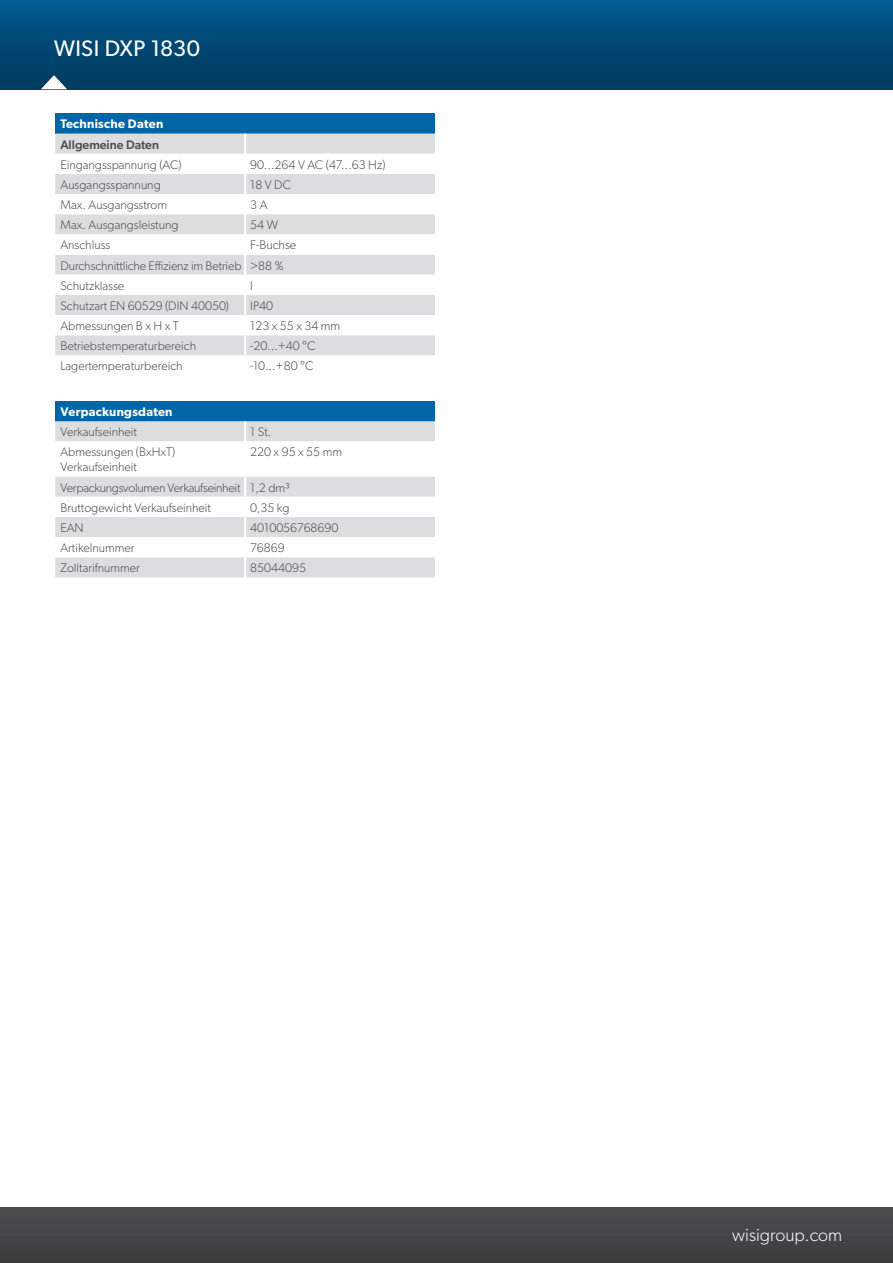
<style>
.page{position:relative;width:893px;height:1263px;background:#fff}
.page>*{position:absolute;margin:0;border:0;box-sizing:border-box;transform-origin:0 0}
.Headline_H2{font:22.5px "Gibson";letter-spacing:.01em;color:#fff}
.t1{font:300 18px "Gibson";color:#fff}
.Attribut_Name{font:300 12.45px/15px "Gibson";color:#4b4c4d}
.Attribut_Wert_und_Einheit{font:300 12.45px "Gibson";color:#4b4c4d}
.Attribut_Name-2{font:300 12.45px "Gibson";letter-spacing:-.02em;color:#4b4c4d}
.Tabelleninhalte_fett_weiß{font:600 12.45px "Gibson";letter-spacing:.02em;color:#fff}
.Attribut_Name-3{font:500 12.45px "Gibson";color:#4b4c4d}
</style>
<div class="page">
<div style="left:0;top:0;width:893px;height:89px;background:linear-gradient(to bottom,#015b91,#00395b)"></div>
<svg style="left:0;top:0;width:1px;height:90px"></svg>
<div style="left:0;top:1208px;width:893px;height:55px;background:#454647"></div>
<svg style="left:41px;top:75px;width:26px;height:14px"></svg>
<div style="left:55px;top:113px;width:380px;height:21px;background:#0166a5"></div>
<div style="left:55px;top:134px;width:380px;height:20px;background:#dcdddf"></div>
<svg style="left:55px;top:174px;width:380px;height:181px;fill:#dcdddf"></svg>
<hr style="left:244px;top:134px;width:2px;height:20px;background:#fff">
<hr style="left:244px;top:174px;width:2px;height:20px;background:#fff">
<hr style="left:244px;top:194px;width:2px;height:20px;background:#fff">
<hr style="left:244px;top:214px;width:2px;height:20px;background:#fff">
<hr style="left:244px;top:234px;width:2px;height:21px;background:#fff">
<hr style="left:244px;top:255px;width:2px;height:20px;background:#fff">
<hr style="left:244px;top:275px;width:2px;height:20px;background:#fff">
<hr style="left:244px;top:295px;width:2px;height:20px;background:#fff">
<hr style="left:244px;top:315px;width:2px;height:20px;background:#fff">
<hr style="left:244px;top:335px;width:2px;height:20px;background:#fff">
<div style="left:55px;top:401px;width:380px;height:20px;background:#0166a5"></div>
<div style="left:55px;top:421px;width:380px;height:156px;background:#dcdddf"></div>
<svg style="left:55px;top:441px;width:380px;height:116px"></svg>
<hr style="left:244px;top:421px;width:2px;height:20px;background:#fff">
<hr style="left:244px;top:441px;width:2px;height:36px;background:#fff">
<hr style="left:244px;top:477px;width:2px;height:20px;background:#fff">
<hr style="left:244px;top:497px;width:2px;height:20px;background:#fff">
<hr style="left:244px;top:517px;width:2px;height:20px;background:#fff">
<hr style="left:244px;top:537px;width:2px;height:20px;background:#fff">
<hr style="left:244px;top:557px;width:2px;height:20px;background:#fff">
<p class="Headline_H2" style="left:54px;top:35px;width:147px">WISI DXP 1830</p>
<p class="Tabelleninhalte_fett_weiß" style="left:60px;top:117px;width:104px">Technische Daten</p>
<p class="Attribut_Name-3" style="left:60px;top:137px;width:100px">Allgemeine Daten</p>
<p class="Attribut_Name" style="left:60px;top:157px;width:123px">Eingangsspannung (AC)</p>
<p class="Attribut_Wert_und_Einheit" style="left:250px;top:157px;width:137px">90...264 V AC (47...63 Hz)</p>
<p class="Attribut_Name" style="left:60px;top:177px;width:102px">Ausgangsspannung</p>
<p class="Attribut_Wert_und_Einheit" style="left:250px;top:177px;width:42px">18 V DC</p>
<p class="Attribut_Name" style="left:60px;top:197px;width:108px">Max. Ausgangsstrom</p>
<p class="Attribut_Wert_und_Einheit" style="left:250px;top:197px;width:19px">3 A</p>
<p class="Attribut_Name" style="left:60px;top:217px;width:120px">Max. Ausgangsleistung</p>
<p class="Attribut_Wert_und_Einheit" style="left:250px;top:217px;width:29px">54 W</p>
<p class="Attribut_Name" style="left:60px;top:238px;width:51px">Anschluss</p>
<p class="Attribut_Wert_und_Einheit" style="left:250px;top:238px;width:48px">F-Buchse</p>
<p class="Attribut_Name" style="left:60px;top:258px;width:183px">Durchschnittliche Effizienz im Betrieb</p>
<p class="Attribut_Wert_und_Einheit" style="left:250px;top:258px;width:35px">&gt;88 %</p>
<p class="Attribut_Name" style="left:60px;top:278px;width:65px">Schutzklasse</p>
<p class="Attribut_Wert_und_Einheit" style="left:250px;top:278px;width:4px">l</p>
<p class="Attribut_Name" style="left:60px;top:298px;width:170px">Schutzart EN 60529 (DIN 40050)</p>
<p class="Attribut_Wert_und_Einheit" style="left:250px;top:298px;width:24px">IP40</p>
<p class="Attribut_Name" style="left:60px;top:318px;width:120px">Abmessungen B x H x T</p>
<p class="Attribut_Wert_und_Einheit" style="left:250px;top:318px;width:92px">123 x 55 x 34 mm</p>
<p class="Attribut_Name" style="left:60px;top:338px;width:137px">Betriebstemperaturbereich</p>
<p class="Attribut_Wert_und_Einheit" style="left:250px;top:338px;width:67px">-20...+40 °C</p>
<p class="Attribut_Name" style="left:60px;top:358px;width:124px">Lagertemperaturbereich</p>
<p class="Attribut_Wert_und_Einheit" style="left:250px;top:359px;width:65px">-10...+80 °C</p>
<p class="Tabelleninhalte_fett_weiß" style="left:60px;top:404px;width:114px">Verpackungsdaten</p>
<p class="Attribut_Name" style="left:60px;top:424px;width:78px">Verkaufseinheit</p>
<p class="Attribut_Wert_und_Einheit" style="left:250px;top:424px;width:23px">1 St.</p>
<p class="Attribut_Name" style="left:60px;top:444px;width:116px">Abmessungen (BxHxT)<br>Verkaufseinheit</p>
<p class="Attribut_Wert_und_Einheit" style="left:250px;top:445px;width:93px">220 x 95 x 55 mm</p>
<p class="Attribut_Name-2" style="left:60px;top:480px;width:182px">Verpackungsvolumen Verkaufseinheit</p>
<p class="Attribut_Wert_und_Einheit" style="left:250px;top:480px;width:41px">1,2 dm³</p>
<p class="Attribut_Name" style="left:60px;top:500px;width:152px">Bruttogewicht Verkaufseinheit</p>
<p class="Attribut_Wert_und_Einheit" style="left:250px;top:500px;width:41px">0,35 kg</p>
<p class="Attribut_Name" style="left:60px;top:520px;width:25px">EAN</p>
<p class="Attribut_Wert_und_Einheit" style="left:250px;top:520px;width:90px">4010056768690</p>
<p class="Attribut_Name" style="left:60px;top:540px;width:76px">Artikelnummer</p>
<p class="Attribut_Wert_und_Einheit" style="left:250px;top:540px;width:36px">76869</p>
<p class="Attribut_Name" style="left:60px;top:560px;width:81px">Zolltarifnummer</p>
<p class="Attribut_Wert_und_Einheit" style="left:250px;top:560px;width:57px">85044095</p>
<h2 class="t1" style="left:732px;top:1224px;width:111px">wisigroup.com</h2>
</div>
